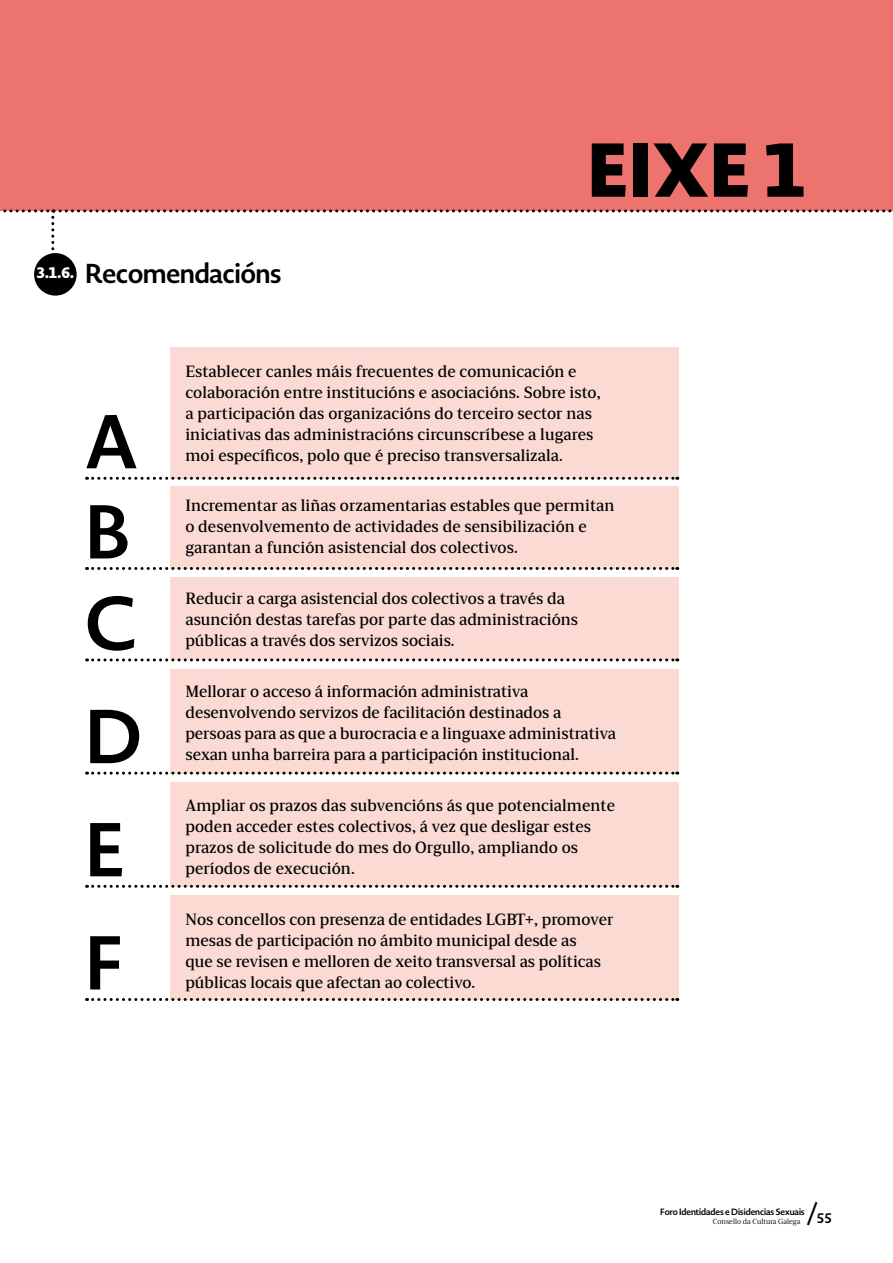
<style>
.page{position:relative;width:893px;height:1263px;background:#fff}
.page>*{position:absolute;margin:0;border:0;box-sizing:border-box;transform-origin:0 0}
.t1{font:700 75px/90.8px "Novel Display";color:#000;text-align:justify}
.t2{font:900 75px "Novel Display";color:#000}
.t3{font:700 27px "Novel Display";color:#000}
.t4{font:16.5px/21px "Atlantica Serif";letter-spacing:.005em;color:#000}
.t5{font:700 13.5px "Novel Display";color:#000}
.t6{font:700 9px "Novel Display";color:#000}
.t7{font:300 7.5px "Atlantica Serif";color:#000}
</style>
<div class="page">
<div style="left:170px;top:348px;width:508px;height:131px;background:#fadad3"></div>
<div style="left:170px;top:486px;width:508px;height:83px;background:#fadad3"></div>
<div style="left:170px;top:578px;width:508px;height:82px;background:#fadad3"></div>
<div style="left:170px;top:669px;width:508px;height:104px;background:#fadad3"></div>
<div style="left:170px;top:782px;width:508px;height:105px;background:#fadad3"></div>
<div style="left:170px;top:895px;width:508px;height:105px;background:#fadad3"></div>
<div style="left:0;top:0;width:893px;height:211px;background:#ec736e"></div>
<svg style="left:0;top:209px;width:892px;height:78px"></svg>
<div style="left:34px;top:253px;width:43px;height:43px;background:#000;border-radius:50%"></div>
<svg style="left:87px;top:477px;width:591px;height:3px"></svg>
<svg style="left:87px;top:567px;width:591px;height:3px"></svg>
<svg style="left:87px;top:658px;width:591px;height:3px"></svg>
<svg style="left:87px;top:772px;width:591px;height:3px"></svg>
<svg style="left:87px;top:885px;width:591px;height:3px"></svg>
<svg style="left:87px;top:998px;width:591px;height:3px"></svg>
<h2 class="t3" style="left:36px;top:256px;width:247px"><sup>3.1.6.</sup> Recomendacións</h2>
<h1 class="t2" style="left:587px;top:120px;width:221px">EIXE 1</h1>
<h1 class="t1" style="left:85px;top:398px;width:55px">A B C</h1>
<h1 class="t1" style="left:85px;top:682px;width:58px;line-height:113.1px;text-align:left">D<br>E<br>F</h1>
<p class="t4" style="left:185px;top:360px;width:417px">Establecer canles máis frecuentes de comunicación e colaboración entre institucións e asociacións. Sobre isto, a participación das organizacións do terceiro sector nas iniciativas das administracións circunscríbese a lugares moi específicos, polo que é preciso transversalizala.</p>
<p class="t4" style="left:185px;top:495px;width:430px">Incrementar as liñas orzamentarias estables que permitan o desenvolvemento de actividades de sensibilización e garantan a función asistencial dos colectivos.</p>
<p class="t4" style="left:185px;top:587px;width:394px">Reducir a carga asistencial dos colectivos a través da asunción destas tarefas por parte das administracións públicas a través dos servizos sociais.</p>
<p class="t4" style="left:185px;top:680px;width:432px">Mellorar o acceso á información administrativa desenvolvendo servizos de facilitación destinados a persoas para as que a burocracia e a linguaxe administrativa sexan unha barreira para a participación institucional.</p>
<p class="t4" style="left:185px;top:794px;width:431px">Ampliar os prazos das subvencións ás que potencialmente poden acceder estes colectivos, á vez que desligar estes prazos de solicitude do mes do Orgullo, ampliando os períodos de execución.</p>
<p class="t4" style="left:185px;top:908px;width:430px">Nos concellos con presenza de entidades LGBT+, promover mesas de participación no ámbito municipal desde as<br>que se revisen e melloren de xeito transversal as políticas públicas locais que afectan ao colectivo.</p>
<p class="t5" style="left:808px;top:1210px;width:26px"><sup>/</sup>55</p>
<p class="t6" style="left:660px;top:1206px;width:146px">Foro Identidades e Disidencias Sexuais</p>
<p class="t7" style="left:713px;top:1216px;width:89px">Consello da Cultura Galega</p>
</div>
